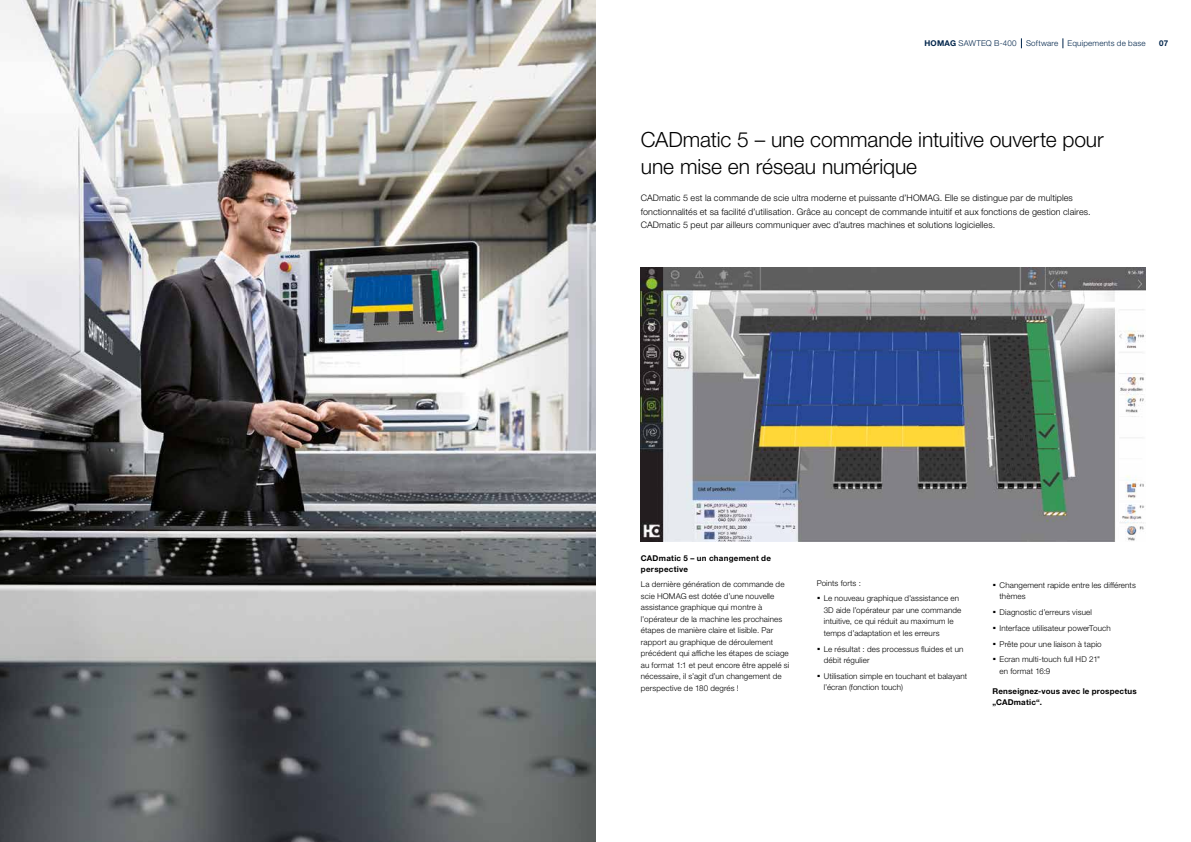
<style>
.page{position:relative;width:1191px;height:842px;background:#fff}
.page>*{position:absolute;margin:0;border:0;box-sizing:border-box;transform-origin:0 0}
.t1{font:300 21px/27.2px "Helvetica Neue LTW1 G";letter-spacing:-.005em;color:#000}
.t2{font:300 9px/13.6px "Helvetica Neue LTW1 G";letter-spacing:.01em;color:#000}
.t3{font:300 8px/11.5px "Helvetica Neue LTW1 G";letter-spacing:.015em;color:#000}
.t4{font:700 8px/11px "Helvetica Neue LTW1 G";letter-spacing:.025em;color:#000}
.t5{font:300 8px "Helvetica Neue LTW1 G";letter-spacing:.025em;color:#00254b}
.t6{font:700 8px "Helvetica Neue LTW1 G";color:#00254b}
.s1{font-weight:700}
.s2{font-weight:700;font-size:14px}
</style>
<div class="page">
<img style="left:0;top:0;width:595px;height:842px">
<img style="left:641px;top:268px;width:504px;height:273px">
<p class="t5" style="left:924px;top:39px;width:223px"><span class="s1">HOMAG</span> SAWTEQ B-400 Software Equipements de base</p>
<p class="t6" style="left:1159px;top:39px;width:11px">07</p>
<h1 class="t1" style="left:641px;top:126px;width:464px">CADmatic 5 – une commande intuitive ouverte pour une mise en réseau numérique</h1>
<p class="t2" style="left:641px;top:191px;width:451px">CADmatic 5 est la commande de scie ultra moderne et puissante d’HOMAG. Elle se distingue par de multiples fonctionnalités et sa facilité d’utilisation. Grâce au concept de commande intuitif et aux fonctions de gestion claires.<br>CADmatic 5 peut par ailleurs communiquer avec d’autres machines et solutions logicielles.</p>
<p class="t4" style="left:641px;top:552px;width:132px">CADmatic 5 – un changement de perspective</p>
<p class="t3" style="left:641px;top:579px;width:150px">La dernière génération de commande de scie HOMAG est dotée d’une nouvelle assistance graphique qui montre à l’opérateur de la machine les prochaines étapes de manière claire et lisible. Par rapport au graphique de déroulement précédent qui affiche les étapes de sciage au format 1:1 et peut encore être appelé si nécessaire, il s’agit d’un changement de perspective de 180 degrés !</p>
<p class="t3" style="left:816px;top:575px;width:144px;line-height:15.8px">Points forts :<br><span class="s2">·</span> Le nouveau graphique d’assistance en</p>
<p class="t3" style="left:823px;top:604px;width:139px">3D aide l’opérateur par une commande intuitive, ce qui réduit au maximum le temps d’adaptation et les erreurs</p>
<p class="t3" style="left:823px;top:643px;width:141px;text-indent:-7px"><span class="s2">·</span> Le résultat : des processus fluides et un débit régulier</p>
<p class="t3" style="left:823px;top:670px;width:145px;text-indent:-7px"><span class="s2">·</span> Utilisation simple en touchant et balayant l’écran (fonction touch)</p>
<p class="t3" style="left:999px;top:579px;width:138px;text-indent:-7px"><span class="s2">·</span> Changement rapide entre les différents thèmes</p>
<p class="t3" style="left:992px;top:604px;width:120px;line-height:15.8px"><span class="s2">·</span> Diagnostic d’erreurs visuel<br><span class="s2">·</span> Interface utilisateur powerTouch <span class="s2">·</span> Prête pour une liaison à tapio<br><span class="s2">·</span> Ecran multi-touch full HD 21"</p>
<p class="t3" style="left:999px;top:665px;width:52px">en format 16:9</p>
<p class="t4" style="left:992px;top:685px;width:146px;line-height:11.5px">Renseignez-vous avec le prospectus „CADmatic“.</p>
</div>
